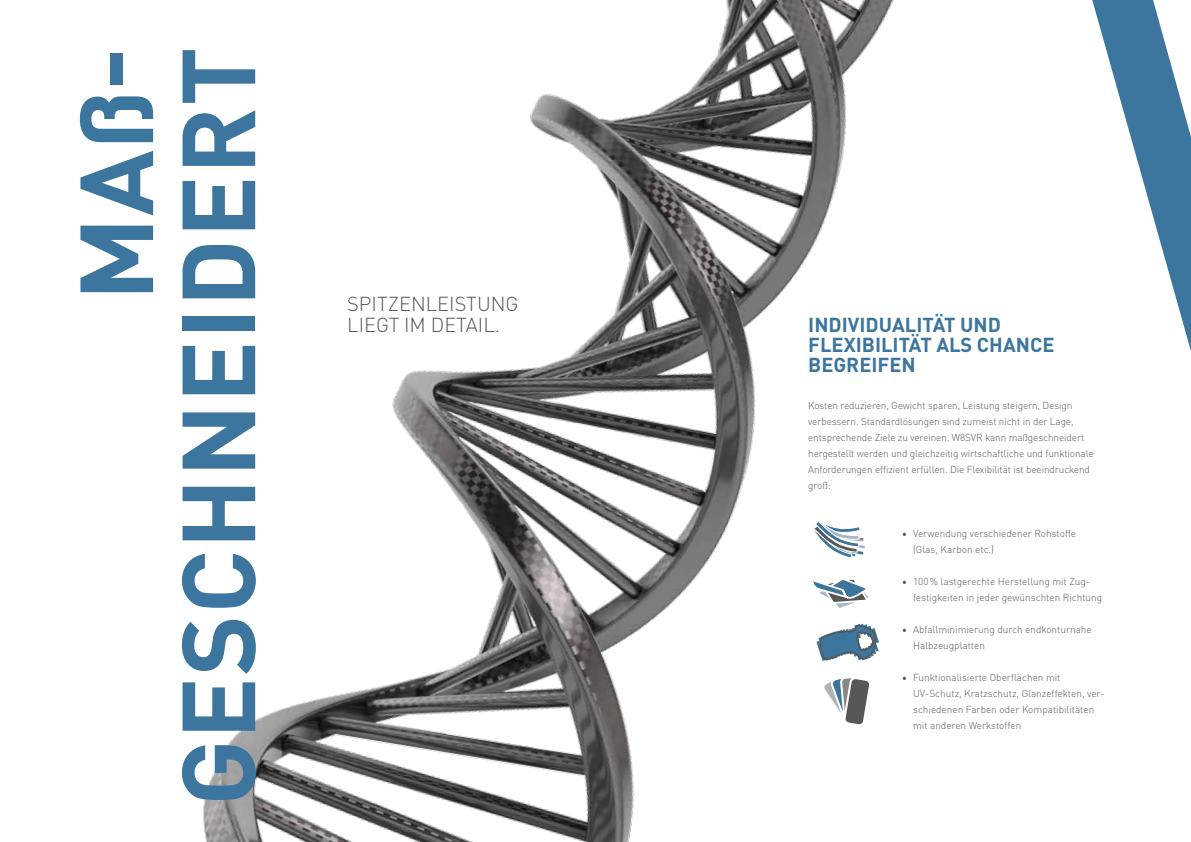
<style>
.page{position:relative;width:1191px;height:842px;background:#fff}
.page>*{position:absolute;margin:0;border:0;box-sizing:border-box;transform-origin:0 0}
.t1{font:700 102px/102px "DIN Pro";letter-spacing:.01em;color:#3c759e;text-align:right}
.t2{font:700 20px/20px "DIN Pro";color:#3c759e}
.t3{font:300 20px/21px "DIN Pro";color:#575756}
.t4{font:300 10px/16px "DIN Pro";letter-spacing:-.01em;color:#575756}
</style>
<div class="page">
<img style="left:203px;top:0;width:690px;height:842px">
<svg style="left:1092px;top:0;width:99px;height:351px"></svg>
<svg style="left:816px;top:624px;width:63px;height:37px"></svg>
<h1 class="t1" style="left:61px;top:806px;width:761px;rotate:-90deg">MAß-<br>GESCHNEIDERT</h1>
<h2 class="t3" style="left:347px;top:292px;width:173px">SPITZENLEISTUNG<br>LIEGT IM DETAIL.</h2>
<h2 class="t2" style="left:808px;top:314px;width:248px">INDIVIDUALITÄT UND<br>FLEXIBILITÄT ALS CHANCE<br>BEGREIFEN</h2>
<p class="t4" style="left:808px;top:396px;width:287px">Kosten reduzieren, Gewicht sparen, Leistung steigern, Design verbessern. Standardlösungen sind zumeist nicht in der Lage, entsprechende Ziele zu vereinen. W8SVR kann maßgeschneidert hergestellt werden und gleichzeitig wirtschaftliche und funktionale Anforderungen effizient erfüllen. Die Flexibilität ist beeindruckend groß:</p>
<p class="t4" style="left:913px;top:524px;width:165px;text-indent:-11px">• Verwendung verschiedener Rohstoffe (Glas, Karbon etc.)</p>
<p class="t4" style="left:913px;top:572px;width:191px;text-indent:-11px">• 100% lastgerechte Herstellung mit Zug&shy;festigkeiten in jeder gewünschten Richtung</p>
<p class="t4" style="left:913px;top:620px;width:180px;text-indent:-11px">• Abfallminimierung durch endkonturnahe<br>Halbzeugplatten</p>
<p class="t4" style="left:913px;top:668px;width:193px;text-indent:-11px">• Funktionalisierte Oberflächen mit UV-Schutz, Kratzschutz, Glanzeffekten, ver&shy;schiedenen Farben oder Kompatibilitäten mit anderen Werkstoffen</p>
</div>
